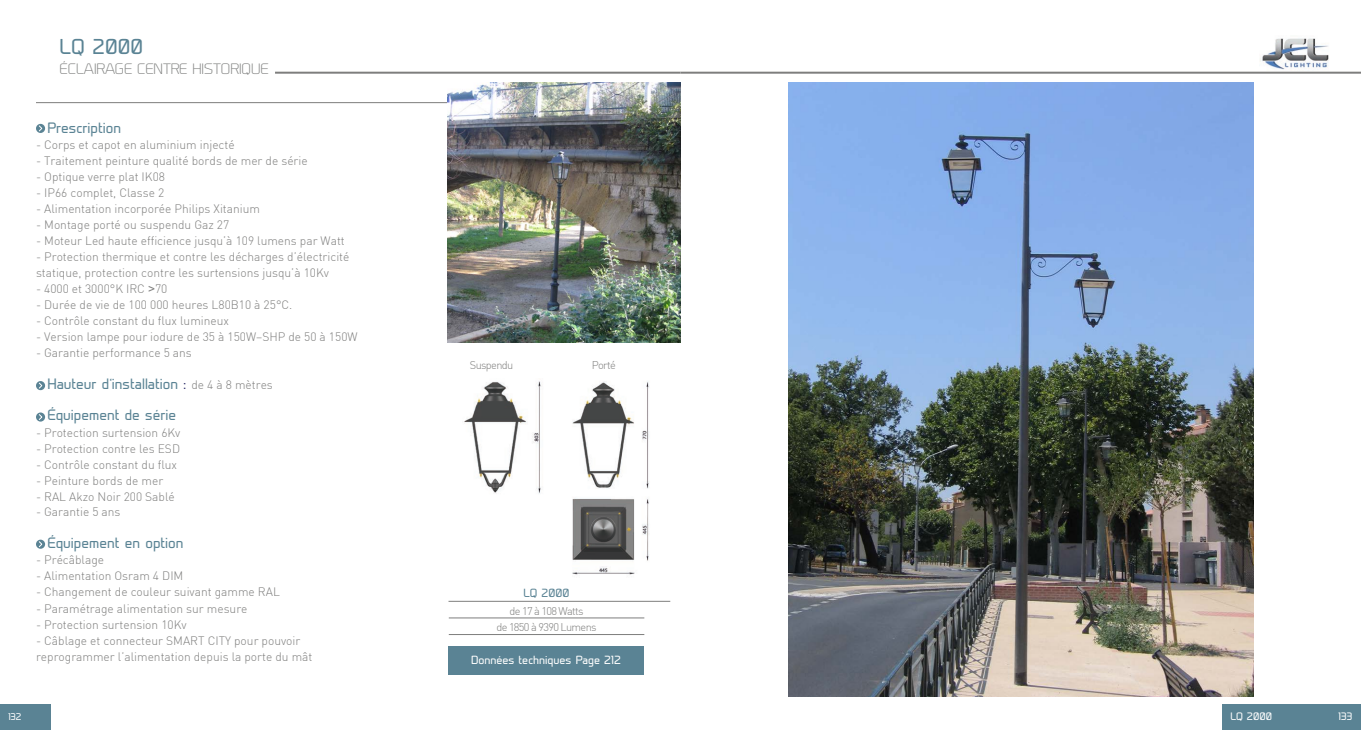
<style>
.page{position:relative;width:1361px;height:738px;background:#fff}
.page>*{position:absolute;margin:0;border:0;box-sizing:border-box;transform-origin:0 0}
.t1{font:20px "Prime";color:#5a8394}
.t2{font:14px "Prime";color:#5a8394}
.t3{font:300 14px "Prime";color:#7f807f}
.t4{font:300 12px/16px "DIN";color:#7e7e7d}
.t5{font:300 11px "DIN";letter-spacing:-.06em;color:#7e7e7d}
.t6{font:11px "Prime";color:#fff}
.t7{font:11px "Prime";color:#5a8394}
.t8{font:10px "Prime";color:#fff}
.t9{font:9px "Prime";color:#fff}
.s1{font-family:"Arial";font-weight:400}
.s2{color:#32336d}
.s3{font-family:"DIN";font-weight:300;font-size:12px;color:#7e7e7d}
</style>
<div class="page">
<div style="left:1222px;top:703px;width:139px;height:26px;background:#5a8394"></div>
<div style="left:0;top:703px;width:51px;height:26px;background:#5a8394"></div>
<hr style="left:275px;top:72px;width:405px;height:2px;background:#7e7e7d">
<img style="left:1260px;top:38px;width:69px;height:32px">
<hr style="left:680px;top:72px;width:681px;height:2px;background:#7e7e7d">
<img style="left:788px;top:82px;width:465px;height:614px">
<img style="left:464px;top:381px;width:77px;height:113px">
<img style="left:572px;top:381px;width:77px;height:194px">
<svg style="left:36px;top:124px;width:9px;height:9px"></svg>
<svg style="left:38px;top:125px;width:5px;height:7px"></svg>
<svg style="left:36px;top:381px;width:9px;height:9px"></svg>
<svg style="left:38px;top:382px;width:5px;height:7px"></svg>
<div style="left:36px;top:412px;width:9px;height:9px;background:#5a8394;border-radius:50%"></div>
<svg style="left:38px;top:413px;width:5px;height:7px"></svg>
<svg style="left:36px;top:539px;width:9px;height:9px"></svg>
<svg style="left:38px;top:540px;width:5px;height:7px"></svg>
<hr style="left:36px;top:102px;width:635px;height:1px;background:#7e7e7d">
<img style="left:448px;top:82px;width:232px;height:260px">
<hr style="left:449px;top:617px;width:195px;height:1px;background:#7e7e7d">
<hr style="left:448px;top:600px;width:222px;height:1px;background:#7e7e7d">
<hr style="left:449px;top:633px;width:195px;height:1px;background:#7e7e7d">
<div style="left:448px;top:645px;width:196px;height:28px;background:#5a8394"></div>
<p class="t1" style="left:60px;top:34px;width:85px">LQ 2000</p>
<p class="t3" style="left:60px;top:61px;width:211px">ÉCLAIRAGE CENTRE HISTORIQUE</p>
<p class="t2" style="left:47px;top:119px;width:75px">Prescription</p>
<p class="t4" style="left:36px;top:136px;width:200px">- Corps et capot en aluminium injecté</p>
<p class="t4" style="left:36px;top:152px;width:273px">- Traitement peinture qualité bords de mer de série</p>
<p class="t4" style="left:36px;top:168px;width:130px">- Optique verre plat IK08</p>
<p class="t4" style="left:36px;top:184px;width:130px">- IP66 complet, Classe 2</p>
<p class="t4" style="left:36px;top:200px;width:225px">- Alimentation incorporée Philips Xitanium</p>
<p class="t4" style="left:36px;top:216px;width:195px">- Montage porté ou suspendu Gaz 27</p>
<p class="t4" style="left:36px;top:232px;width:310px">- Moteur Led haute efficience jusqu’à 109 lumens par Watt</p>
<p class="t4" style="left:36px;top:248px;width:315px">- Protection thermique et contre les décharges d’électricité statique, protection contre les surtensions jusqu’à 10Kv</p>
<p class="t4" style="left:36px;top:280px;width:133px">- 4000 et 3000°K IRC <span class="s1">&gt;</span>70</p>
<p class="t4" style="left:36px;top:296px;width:258px">- Durée de vie de 100 000 heures L80B10 à 25°C.</p>
<p class="t4" style="left:36px;top:312px;width:195px">- Contrôle constant du flux lumineux</p>
<p class="t4" style="left:36px;top:328px;width:323px">- Version lampe pour iodure de 35 à 150W–SHP de 50 à 150W</p>
<p class="t4" style="left:36px;top:344px;width:157px">- Garantie performance 5 ans</p>
<p class="t2" style="left:47px;top:375px;width:227px">Hauteur d’installation <span class="s2">:</span> <span class="s3">de 4 à 8 mètres</span></p>
<p class="t2" style="left:47px;top:406px;width:130px">Équipement de série</p>
<p class="t4" style="left:36px;top:424px;width:146px">- Protection surtension 6Kv</p>
<p class="t4" style="left:36px;top:440px;width:146px">- Protection contre les ESD</p>
<p class="t4" style="left:36px;top:456px;width:143px">- Contrôle constant du flux</p>
<p class="t4" style="left:36px;top:472px;width:129px">- Peinture bords de mer</p>
<p class="t4" style="left:36px;top:487px;width:140px">- RAL Akzo Noir 200 Sablé</p>
<p class="t4" style="left:36px;top:503px;width:86px">- Garantie 5 ans</p>
<p class="t2" style="left:47px;top:534px;width:138px">Équipement en option</p>
<p class="t4" style="left:36px;top:551px;width:70px">- Précâblage</p>
<p class="t4" style="left:36px;top:567px;width:149px">- Alimentation Osram 4 DIM</p>
<p class="t4" style="left:36px;top:583px;width:245px">- Changement de couleur suivant gamme RAL</p>
<p class="t4" style="left:36px;top:599px;width:213px">- Paramétrage alimentation sur mesure</p>
<p class="t4" style="left:36px;top:615px;width:152px">- Protection surtension 10Kv</p>
<p class="t4" style="left:36px;top:631px;width:266px">- Câblage et connecteur SMART CITY pour pouvoir</p>
<p class="t4" style="left:36px;top:647px;width:278px">reprogrammer l’alimentation depuis la porte du mât</p>
<p class="t5" style="left:470px;top:358px;width:45px">Suspendu</p>
<p class="t5" style="left:592px;top:358px;width:25px">Porté</p>
<p class="t7" style="left:523px;top:586px;width:48px">LQ 2000</p>
<p class="t5" style="left:509px;top:603px;width:75px">de 17 à 108 Watts</p>
<p class="t5" style="left:496px;top:620px;width:102px">de 1850 à 9390 Lumens</p>
<p class="t6" style="left:471px;top:653px;width:152px">Données techniques Page 212</p>
<p class="t8" style="left:1230px;top:710px;width:43px">LQ 2000</p>
<p class="t9" style="left:9px;top:710px;width:15px">132</p>
<p class="t8" style="left:1338px;top:710px;width:15px">133</p>
</div>
